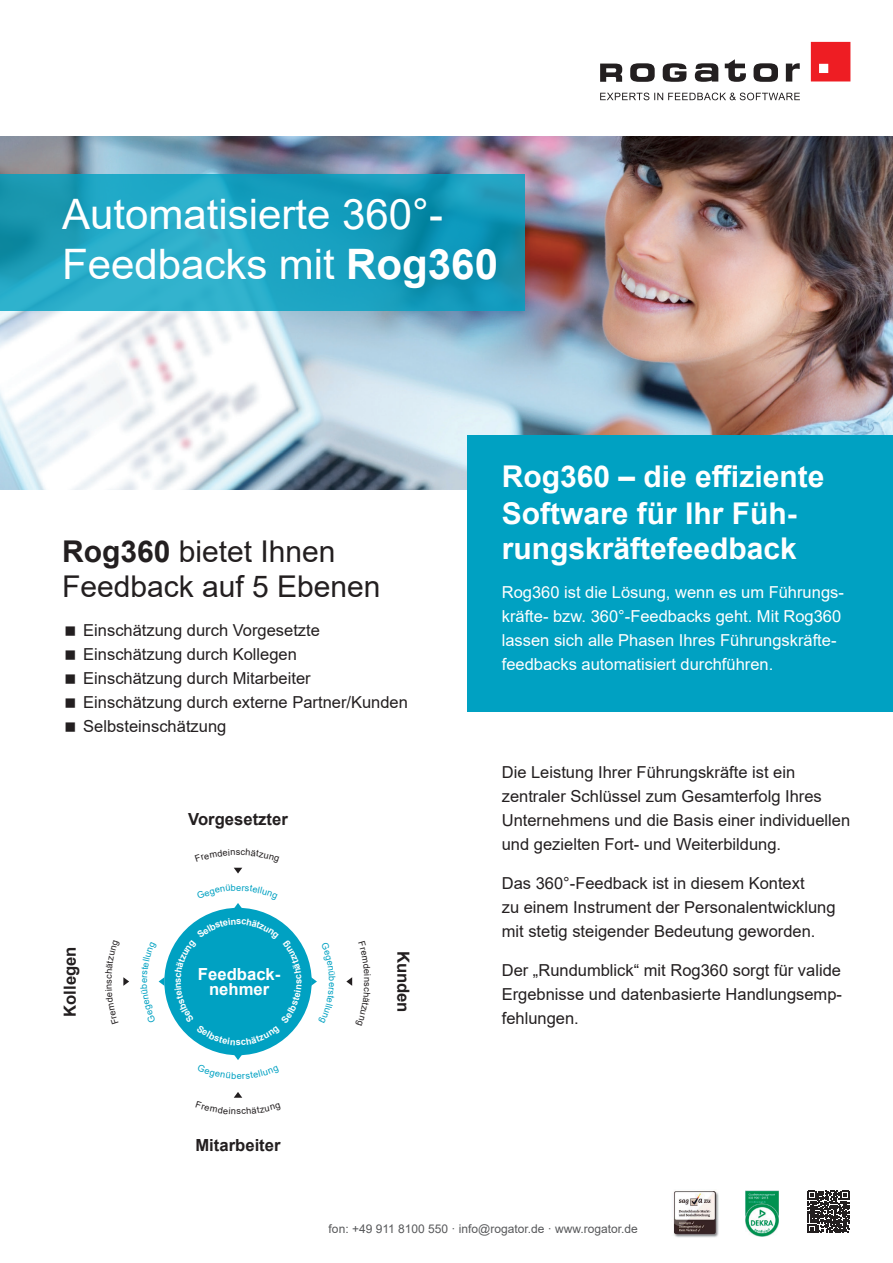
<style>
.page{position:relative;width:893px;height:1263px;background:#fff}
.page>*{position:absolute;margin:0;border:0;box-sizing:border-box;transform-origin:0 0}
.t1{font:42px/50.4px "Arial";color:#fff}
.t2{font:700 30px/35.7px "Arial";color:#fff}
.t3{font:30px/35.2px "Arial";color:#231f20}
.t4{font:700 16.65px "Arial";color:#231f20}
.t5{font:700 16.65px/14.9px "Arial";color:#fff;text-align:center}
.t6{font:16.5px/24px "Arial";color:#231f20}
.t7{font:16.5px/24px "Arial";color:#fff}
.t8{font:12px "Arial";color:#57585a}
.s1{font-weight:700}
</style>
<div class="page">
<img style="left:0;top:137px;width:893px;height:353px">
<div style="left:468px;top:435px;width:425px;height:276px;background:#00a1c2"></div>
<svg style="left:0;top:174px;width:524px;height:136px;background:#1ca0be"></svg>
<div style="left:164px;top:908px;width:148px;height:147px;background:#00a1c2;border-radius:50%"></div>
<img style="left:746px;top:1190px;width:32px;height:46px">
<img style="left:673px;top:1191px;width:46px;height:47px">
<svg style="left:807px;top:1191px;width:42px;height:42px"></svg>
<svg style="left:630px;top:63px;width:25px;height:19px"></svg>
<svg style="left:725px;top:59px;width:21px;height:23px"></svg>
<svg style="left:753px;top:63px;width:25px;height:19px"></svg>
<svg style="left:786px;top:63px;width:14px;height:19px"></svg>
<svg style="left:600px;top:64px;width:22px;height:18px"></svg>
<svg style="left:695px;top:63px;width:23px;height:19px"></svg>
<svg style="left:663px;top:63px;width:23px;height:19px"></svg>
<div style="left:811px;top:42px;width:39px;height:39px;background:#ee1d23"></div>
<svg style="left:600px;top:93px;width:200px;height:7px"></svg>
<svg style="left:158px;top:977px;width:6px;height:9px"></svg>
<svg style="left:225px;top:1054px;width:26px;height:6px"></svg>
<svg style="left:311px;top:972px;width:6px;height:19px"></svg>
<svg style="left:225px;top:903px;width:26px;height:6px"></svg>
<svg style="left:175px;top:918px;width:127px;height:127px"></svg>
<svg style="left:233px;top:867px;width:10px;height:6px"></svg>
<svg style="left:123px;top:977px;width:6px;height:9px"></svg>
<svg style="left:233px;top:1092px;width:10px;height:6px"></svg>
<svg style="left:346px;top:977px;width:7px;height:9px"></svg>
<h1 class="t1" style="left:62px;top:189px;width:437px">Automatisierte 360°-<br>Feedbacks mit <span class="s1">Rog360</span></h1>
<h2 class="t3" style="left:62px;top:533px;width:320px"><span class="s1">Rog360</span> bietet Ihnen<br>Feedback auf 5 Ebenen</h2>
<p class="t6" style="left:83px;top:618px;width:326px">Einschätzung durch Vorgesetzte<br>Einschätzung durch Kollegen<br>Einschätzung durch Mitarbeiter<br>Einschätzung durch externe Partner/Kunden<br>Selbsteinschätzung</p>
<p class="t4" style="left:188px;top:808px;width:101px">Vorgesetzter</p>
<p class="t4" style="left:58px;top:1017px;width:72px;rotate:-90deg">Kollegen</p>
<p class="t4" style="left:415px;top:950px;width:64px;rotate:90deg">Kunden</p>
<p class="t5" style="left:198px;top:966px;width:84px">Feedback&shy;nehmer</p>
<p class="t4" style="left:195px;top:1133px;width:87px">Mitarbeiter</p>
<h2 class="t2" style="left:502px;top:459px;width:324px">Rog360 – die effiziente<br>Software für Ihr Füh&shy;rungskräftefeedback</h2>
<p class="t7" style="left:502px;top:580px;width:344px">Rog360 ist die Lösung, wenn es um Führungs&shy;kräfte- bzw. 360°-Feedbacks geht. Mit Rog360 lassen sich alle Phasen Ihres Führungskräfte&shy;feedbacks automatisiert durchführen.</p>
<p class="t6" style="left:502px;top:760px;width:350px">Die Leistung Ihrer Führungskräfte ist ein zentraler Schlüssel zum Gesamterfolg Ihres Unternehmens und die Basis einer individuellen und gezielten Fort- und Weiterbildung.</p>
<p class="t6" style="left:502px;top:871px;width:335px">Das 360°-Feedback ist in diesem Kontext<br>zu einem Instrument der Personalentwicklung mit stetig steigender Bedeutung geworden.</p>
<p class="t6" style="left:502px;top:958px;width:342px">Der „Rundumblick“ mit Rog360 sorgt für valide<br>Ergebnisse und datenbasierte Handlungsemp-</p>
<p class="t6" style="left:502px;top:1006px;width:79px">fehlungen.</p>
<p class="t8" style="left:329px;top:1220px;width:311px">fon: +49 911 8100 550 · info@rogator.de · www.rogator.de</p>
</div>
